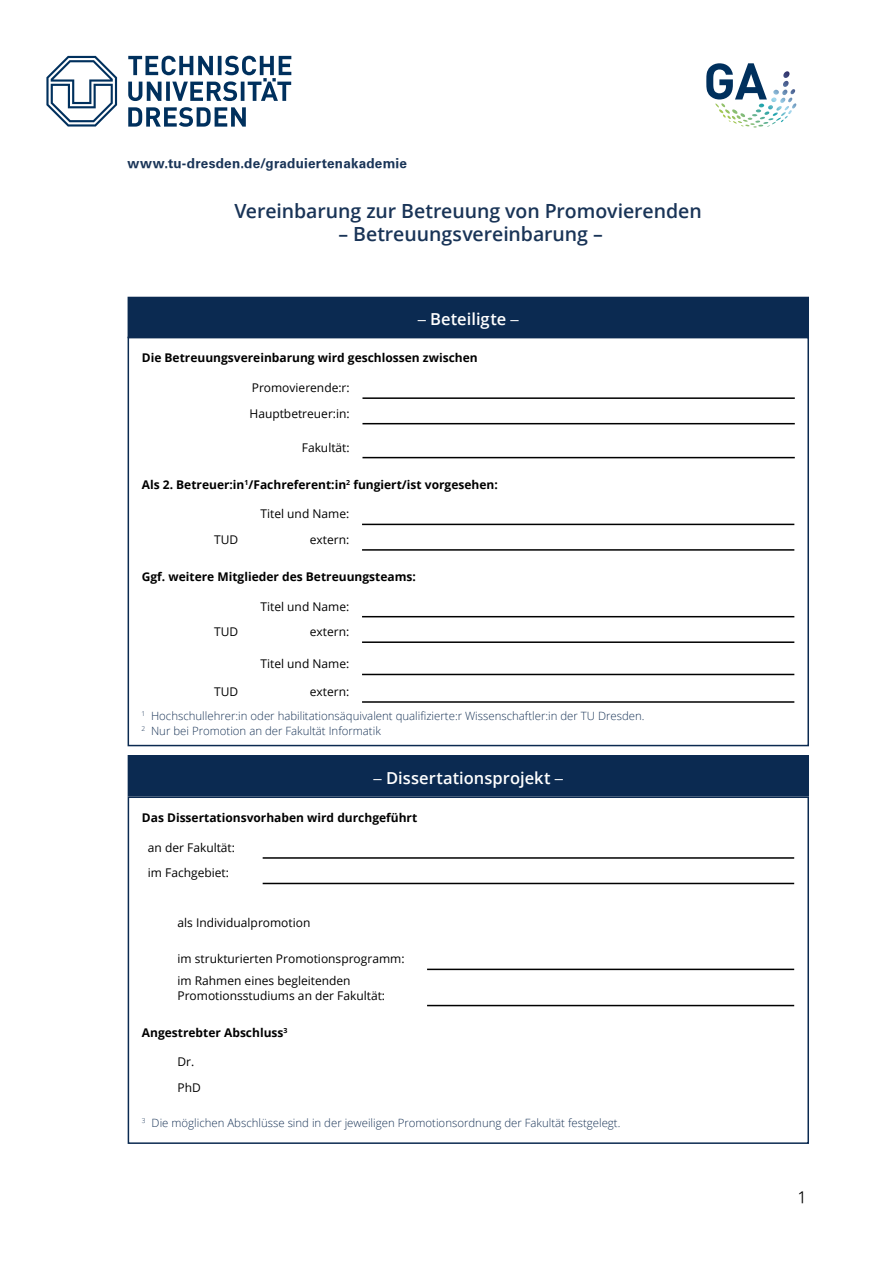
<style>
.page{position:relative;width:893px;height:1263px;background:#fff}
.page>*{position:absolute;margin:0;border:0;box-sizing:border-box;transform-origin:0 0}
.H1_Überschrift{font:600 19.5px "Open Sans";letter-spacing:-.005em;color:#193457}
.H2_Zwischenüberschri{font:600 16.5px "Open Sans";letter-spacing:.005em;color:#fff}
.t1{font:300 16.5px "Univers";color:#000}
.t2{font:700 13.5px "Univers";letter-spacing:.015em;color:#193457}
.p_Fliesstext{font:12px/15px "Open Sans";color:#000}
.p_Fliesstext_fett{font:700 12px "Open Sans";color:#000}
.p_Fußnoten{font:300 11.4px/15px "Open Sans";color:#193457}
.s1{font-family:"Univers";font-weight:400}
</style>
<div class="page">
<svg style="left:46px;top:56px;width:245px;height:71px"></svg>
<svg style="left:706px;top:63px;width:90px;height:51px"></svg>
<div style="left:128px;top:297px;width:680px;height:40px;background:#0b2a51"></div>
<hr style="left:362px;top:397px;width:433px;height:2px;background:#000">
<hr style="left:362px;top:423px;width:433px;height:1px;background:#000">
<hr style="left:362px;top:457px;width:433px;height:1px;background:#000">
<hr style="left:362px;top:524px;width:432px;height:1px;background:#000">
<hr style="left:362px;top:549px;width:432px;height:2px;background:#000">
<hr style="left:362px;top:616px;width:432px;height:1px;background:#000">
<hr style="left:362px;top:641px;width:432px;height:2px;background:#000">
<hr style="left:362px;top:674px;width:432px;height:1px;background:#000">
<hr style="left:362px;top:701px;width:432px;height:2px;background:#000">
<div style="left:128px;top:337px;width:681px;height:409px;border:2px solid #0b2a51"></div>
<div style="left:128px;top:756px;width:680px;height:40px;background:#0b2a51"></div>
<div style="left:128px;top:755px;width:681px;height:41px;border:2px solid #0b2a51"></div>
<hr style="left:263px;top:857px;width:531px;height:2px;background:#000">
<hr style="left:263px;top:883px;width:531px;height:1px;background:#000">
<hr style="left:427px;top:969px;width:367px;height:1px;background:#000">
<hr style="left:427px;top:1005px;width:367px;height:1px;background:#000">
<div style="left:128px;top:796px;width:681px;height:348px;border:2px solid #0b2a51"></div>
<p class="t2" style="left:128px;top:155px;width:281px">www.tu-dresden.de/graduiertenakademie</p>
<h1 class="H1_Überschrift" style="left:234px;top:197px;width:469px">Vereinbarung zur Betreuung von Promovierenden</h1>
<h1 class="H1_Überschrift" style="left:338px;top:221px;width:266px">– Betreuungsvereinbarung –</h1>
<h2 class="H2_Zwischenüberschri" style="left:418px;top:308px;width:103px"><span class="s1">–</span> Beteiligte <span class="s1">–</span></h2>
<p class="p_Fliesstext_fett" style="left:142px;top:350px;width:337px">Die Betreuungsvereinbarung wird geschlossen zwischen</p>
<p class="p_Fliesstext" style="left:252px;top:380px;width:99px">Promovierende:r:</p>
<p class="p_Fliesstext" style="left:249px;top:405px;width:102px">Hauptbetreuer:in:</p>
<p class="p_Fliesstext" style="left:302px;top:439px;width:49px">Fakultät:</p>
<p class="p_Fliesstext_fett" style="left:142px;top:476px;width:357px">Als 2. Betreuer:in<sup>1</sup>/Fachreferent:in<sup>2</sup> fungiert/ist vorgesehen:</p>
<p class="p_Fliesstext" style="left:260px;top:506px;width:90px">Titel und Name:</p>
<p class="p_Fliesstext" style="left:214px;top:532px;width:26px">TUD</p>
<p class="p_Fliesstext" style="left:310px;top:532px;width:41px">extern:</p>
<p class="p_Fliesstext_fett" style="left:142px;top:568px;width:276px">Ggf. weitere Mitglieder des Betreuungsteams:</p>
<p class="p_Fliesstext" style="left:260px;top:598px;width:90px">Titel und Name:</p>
<p class="p_Fliesstext" style="left:214px;top:624px;width:26px">TUD</p>
<p class="p_Fliesstext" style="left:310px;top:624px;width:41px">extern:</p>
<p class="p_Fliesstext" style="left:260px;top:656px;width:90px">Titel und Name:</p>
<p class="p_Fliesstext" style="left:214px;top:684px;width:26px">TUD</p>
<p class="p_Fliesstext" style="left:310px;top:684px;width:41px">extern:</p>
<p class="p_Fußnoten" style="left:141px;top:707px;width:505px"><sup>1</sup> Hochschullehrer:in oder habilitationsäquivalent qualifizierte:r Wissenschaftler:in der TU Dresden.<br><sup>2</sup> Nur bei Promotion an der Fakultät Informatik</p>
<h2 class="H2_Zwischenüberschri" style="left:373px;top:766px;width:191px"><span class="s1">–</span> Dissertationsprojekt <span class="s1">–</span></h2>
<p class="p_Fliesstext_fett" style="left:142px;top:809px;width:277px">Das Dissertationsvorhaben wird durchgeführt</p>
<p class="p_Fliesstext" style="left:148px;top:840px;width:89px">an der Fakultät:</p>
<p class="p_Fliesstext" style="left:148px;top:865px;width:83px">im Fachgebiet:</p>
<p class="p_Fliesstext" style="left:177px;top:915px;width:134px">als Individualpromotion</p>
<p class="p_Fliesstext" style="left:177px;top:951px;width:229px">im strukturierten Promotionsprogramm:</p>
<p class="p_Fliesstext" style="left:177px;top:972px;width:209px">im Rahmen eines begleitenden<br>Promotionsstudiums an der Fakultät:</p>
<p class="p_Fliesstext_fett" style="left:142px;top:1024px;width:147px">Angestrebter Abschluss<sup>3</sup></p>
<p class="p_Fliesstext" style="left:177px;top:1054px;width:18px">Dr.</p>
<p class="p_Fliesstext" style="left:177px;top:1080px;width:25px">PhD</p>
<p class="p_Fußnoten" style="left:142px;top:1115px;width:480px"><sup>3</sup> Die möglichen Abschlüsse sind in der jeweiligen Promotionsordnung der Fakultät festgelegt.</p>
<h2 class="t1" style="left:797px;top:1188px;width:11px">1</h2>
</div>
